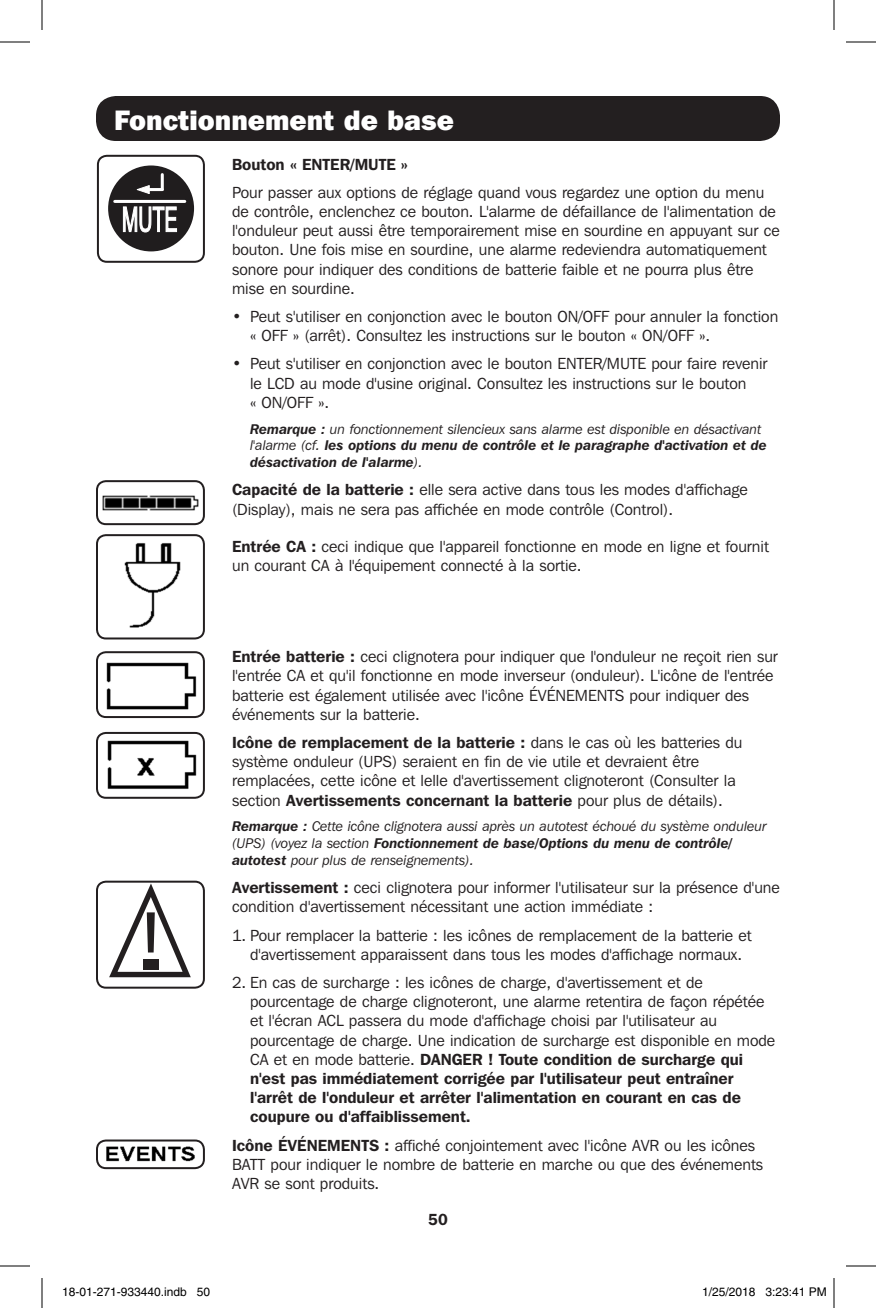
<style>
.page{position:relative;width:876px;height:1308px;background:#fff}
.page>*{position:absolute;margin:0;border:0;box-sizing:border-box;transform-origin:0 0}
.t1{font:800 28px "Franklin Gothic IT Cby BT";color:#fff}
.body_copy_english{font:16px/19.2px "Franklin Gothic IT Cby BT";color:#231f20}
.body_copy_english-2{font:600 16px "Franklin Gothic IT Cby BT";color:#231f20}
.body_copy_english-3{font:italic 14px/16.8px "Franklin Gothic IT Cby BT";color:#231f20}
.body_copy_english-4{font:italic 600 14px/16.8px "Franklin Gothic IT Cby BT";color:#231f20}
.t2{font:12px "Helvetica";color:#000}
.s1{font-weight:400}
.s2{font-weight:600}
</style>
<div class="page">
<img style="left:102px;top:495px;width:97px;height:16px">
<div style="left:96px;top:480px;width:109px;height:45px;border:2px solid #231f20;border-radius:9px"></div>
<img style="left:124px;top:543px;width:57px;height:85px">
<div style="left:96px;top:534px;width:109px;height:105px;border:2px solid #231f20;border-radius:9px"></div>
<img style="left:106px;top:662px;width:91px;height:48px">
<div style="left:96px;top:651px;width:109px;height:67px;border:2px solid #231f20;border-radius:9px"></div>
<img style="left:107px;top:740px;width:90px;height:49px">
<div style="left:96px;top:732px;width:109px;height:67px;border:2px solid #231f20;border-radius:9px"></div>
<svg style="left:109px;top:884px;width:82px;height:94px"></svg>
<div style="left:143px;top:959px;width:16px;height:11px;background:#231f20"></div>
<div style="left:96px;top:881px;width:109px;height:108px;border:2px solid #231f20;border-radius:9px"></div>
<img style="left:106px;top:1146px;width:89px;height:16px">
<div style="left:96px;top:1140px;width:109px;height:29px;border:2px solid #231f20;border-radius:9px"></div>
<div style="left:108px;top:165px;width:86px;height:86px;background:#201d1e;border-radius:50%"></div>
<svg style="left:122px;top:206px;width:56px;height:27px"></svg>
<hr style="left:115px;top:200px;width:70px;height:3px;background:#fff">
<hr style="left:148px;top:188px;width:14px;height:3px;background:#fff">
<svg style="left:136px;top:185px;width:14px;height:9px"></svg>
<hr style="left:161px;top:175px;width:3px;height:15px;background:#fff">
<div style="left:97px;top:155px;width:108px;height:108px;border:2px solid #231f20;border-radius:9px"></div>
<div style="left:96px;top:96px;width:684px;height:45px;background:#231f20;border-radius:20px"></div>
<hr style="left:0;top:42px;width:30px;height:1px;background:#000">
<hr style="left:846px;top:42px;width:30px;height:1px;background:#000">
<hr style="left:0;top:1266px;width:30px;height:1px;background:#000">
<hr style="left:846px;top:1266px;width:30px;height:1px;background:#000">
<hr style="left:42px;top:0;width:1px;height:30px;background:#000">
<hr style="left:42px;top:1278px;width:1px;height:30px;background:#000">
<hr style="left:834px;top:0;width:1px;height:30px;background:#000">
<hr style="left:834px;top:1278px;width:1px;height:30px;background:#000">
<div style="left:155px;top:1288px;width:5px;height:8px;border:1px solid #fff;border-radius:50%"></div>
<div style="left:154px;top:1287px;width:7px;height:10px;border:1px solid #fff;border-radius:50%"></div>
<div style="left:203px;top:1287px;width:7px;height:10px;border:1px solid #fff;border-radius:50%"></div>
<p class="t1" style="left:114px;top:102px;width:342px">Fonctionnement de base</p>
<p class="body_copy_english-2" style="left:232px;top:154px;width:177px">Bouton « ENTER/MUTE »</p>
<p class="body_copy_english" style="left:232px;top:182px;width:549px">Pour passer aux options de réglage quand vous regardez une option du menu de contrôle, enclenchez ce bouton. L'alarme de défaillance de l'alimentation de l'onduleur peut aussi être temporairement mise en sourdine en appuyant sur ce bouton. Une fois mise en sourdine, une alarme redeviendra automatiquement sonore pour indiquer des conditions de batterie faible et ne pourra plus être mise en sourdine.</p>
<p class="body_copy_english" style="left:250px;top:307px;width:530px;text-indent:-18px">• Peut s'utiliser en conjonction avec le bouton ON/OFF pour annuler la fonction « OFF » (arrêt). Consultez les instructions sur le bouton « ON/OFF ».</p>
<p class="body_copy_english" style="left:250px;top:354px;width:519px;text-indent:-18px">• Peut s'utiliser en conjonction avec le bouton ENTER/MUTE pour faire revenir le LCD au mode d'usine original. Consultez les instructions sur le bouton<br>« ON/OFF ».</p>
<p class="body_copy_english-4" style="left:250px;top:420px;width:518px">Remarque : <span class="s1">un fonctionnement silencieux sans alarme est disponible en désactivant l'alarme (cf.</span> les options du menu de contrôle et le paragraphe d'activation et de désactivation de l'alarme<span class="s1">).</span></p>
<p class="body_copy_english" style="left:232px;top:480px;width:517px"><span class="s2">Capacité de la batterie :</span> elle sera active dans tous les modes d'affichage (Display), mais ne sera pas affichée en mode contrôle (Control).</p>
<p class="body_copy_english" style="left:232px;top:536px;width:538px"><span class="s2">Entrée CA :</span> ceci indique que l'appareil fonctionne en mode en ligne et fournit un courant CA à l'équipement connecté à la sortie.</p>
<p class="body_copy_english" style="left:232px;top:647px;width:547px"><span class="s2">Entrée batterie :</span> ceci clignotera pour indiquer que l'onduleur ne reçoit rien sur l'entrée CA et qu'il fonctionne en mode inverseur (onduleur). L'icône de l'entrée batterie est également utilisée avec l'icône ÉVÉNEMENTS pour indiquer des événements sur la batterie.</p>
<p class="body_copy_english" style="left:232px;top:733px;width:512px"><span class="s2">Icône de remplacement de la batterie :</span> dans le cas où les batteries du système onduleur (UPS) seraient en fin de vie utile et devraient être remplacées, cette icône et lelle d'avertissement clignoteront (Consulter la section <span class="s2">Avertissements concernant la batterie</span> pour plus de détails).</p>
<p class="body_copy_english-3" style="left:232px;top:818px;width:536px"><span class="s2">Remarque :</span> Cette icône clignotera aussi après un autotest échoué du système onduleur (UPS) (voyez la section <span class="s2">Fonctionnement de base/Options du menu de contrôle/ autotest</span> pour plus de renseignements).</p>
<p class="body_copy_english" style="left:232px;top:878px;width:549px"><span class="s2">Avertissement :</span> ceci clignotera pour informer l'utilisateur sur la présence d'une condition d'avertissement nécessitant une action immédiate :</p>
<p class="body_copy_english" style="left:232px;top:925px;width:521px;text-align:center">1. Pour remplacer la batterie : les icônes de remplacement de la batterie et d'avertissement apparaissent dans tous les modes d'affichage normaux.</p>
<p class="body_copy_english" style="left:250px;top:973px;width:527px;text-indent:-18px">2. En cas de surcharge : les icônes de charge, d'avertissement et de pourcentage de charge clignoteront, une alarme retentira de façon répétée et l'écran ACL passera du mode d'affichage choisi par l'utilisateur au pourcentage de charge. Une indication de surcharge est disponible en mode CA et en mode batterie. <span class="s2">DANGER ! Toute condition de surcharge qui n'est pas immédiatement corrigée par l'utilisateur peut entraîner l'arrêt de l'onduleur et arrêter l'alimentation en courant en cas de coupure ou d'affaiblissement.</span></p>
<p class="body_copy_english" style="left:232px;top:1135px;width:533px"><span class="s2">Icône ÉVÉNEMENTS :</span> affiché conjointement avec l'icône AVR ou les icônes<br>BATT pour indiquer le nombre de batterie en marche ou que des événements<br>AVR se sont produits.</p>
<p class="body_copy_english-2" style="left:428px;top:1209px;width:21px">50</p>
<p class="t2" style="left:62px;top:1285px;width:150px">18-01-271-933440.indb 50</p>
<p class="t2" style="left:702px;top:1285px;width:126px">1/25/2018 3:23:41 PM</p>
</div>
